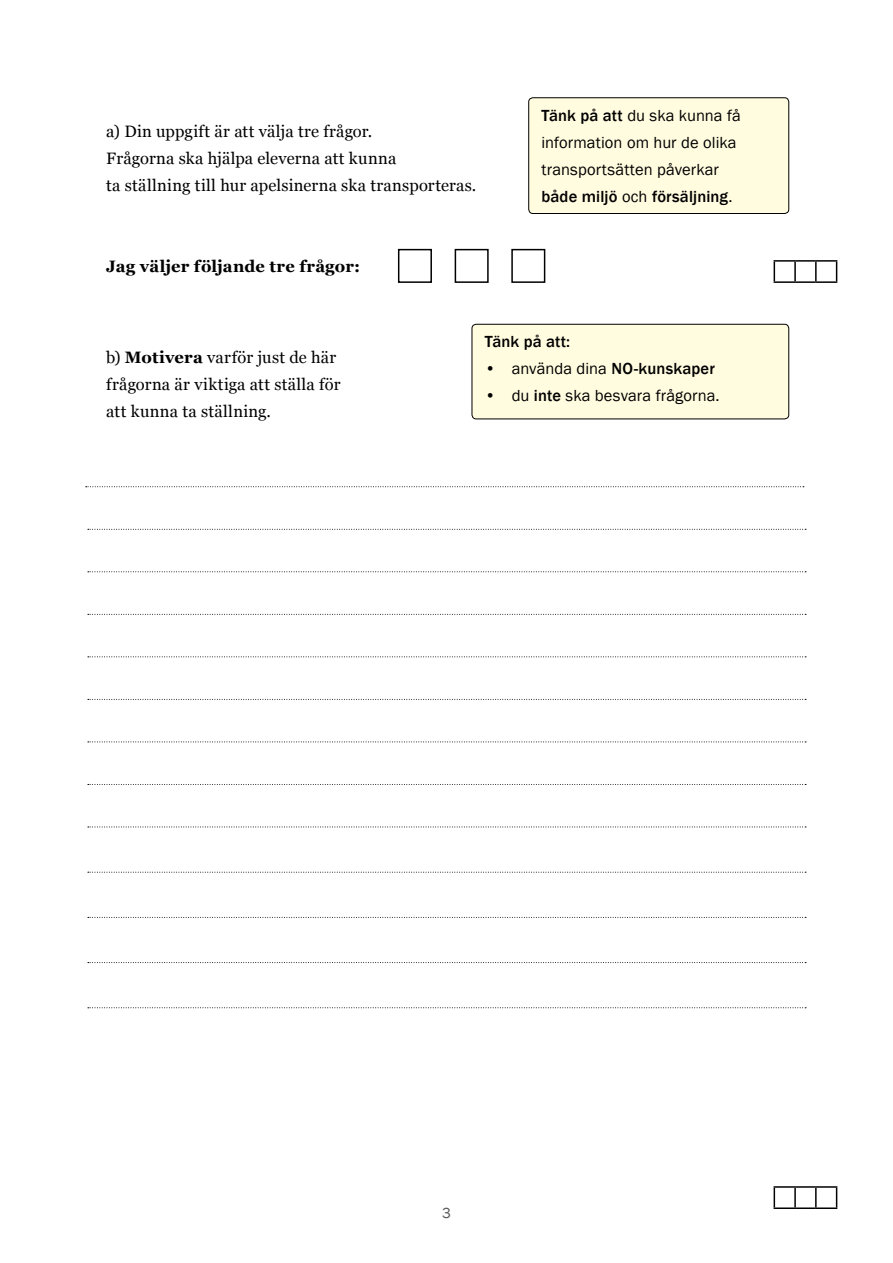
<style>
.page{position:relative;width:893px;height:1263px;background:#fff}
.page>*{position:absolute;margin:0;border:0;box-sizing:border-box;transform-origin:0 0}
.t1{font:16.5px/27px "Georgia";letter-spacing:.015em;color:#000}
.t2{font:16.5px/27px "Franklin Gothic";letter-spacing:.005em;color:#000}
.t3{font:700 16.5px "Georgia";letter-spacing:.005em;color:#000}
.t4{font:500 16.5px "Franklin Gothic";letter-spacing:.005em;color:#000}
.t5{font:15px "Franklin Gothic";color:#58595b}
.s1{font-weight:500}
.s2{font-weight:700}
</style>
<div class="page">
<div style="left:529px;top:98px;width:260px;height:115px;background:#fffcdf;border-radius:4px"></div>
<div style="left:528px;top:97px;width:261px;height:117px;border:1px solid #000;border-radius:4px"></div>
<div style="left:472px;top:324px;width:317px;height:95px;background:#fffcdf;border-radius:4px"></div>
<div style="left:472px;top:324px;width:317px;height:95px;border:1px solid #000;border-radius:4px"></div>
<div style="left:398px;top:249px;width:34px;height:34px;border:2px solid #000"></div>
<div style="left:455px;top:249px;width:34px;height:34px;border:2px solid #000"></div>
<div style="left:511px;top:249px;width:34px;height:34px;border:2px solid #000"></div>
<svg style="left:88px;top:529px;width:718px;height:1px"></svg>
<svg style="left:86px;top:486px;width:718px;height:1px"></svg>
<svg style="left:88px;top:571px;width:718px;height:1px"></svg>
<svg style="left:88px;top:614px;width:718px;height:1px"></svg>
<svg style="left:88px;top:656px;width:718px;height:1px"></svg>
<svg style="left:88px;top:699px;width:718px;height:1px"></svg>
<svg style="left:88px;top:741px;width:718px;height:1px"></svg>
<svg style="left:88px;top:784px;width:718px;height:1px"></svg>
<svg style="left:88px;top:826px;width:718px;height:1px"></svg>
<svg style="left:88px;top:872px;width:718px;height:1px"></svg>
<svg style="left:88px;top:917px;width:718px;height:1px"></svg>
<svg style="left:88px;top:962px;width:718px;height:1px"></svg>
<svg style="left:88px;top:1007px;width:718px;height:1px"></svg>
<hr style="left:774px;top:260px;width:21px;height:2px;background:#000">
<svg style="left:774px;top:262px;width:1px;height:19px"></svg>
<hr style="left:795px;top:260px;width:21px;height:2px;background:#000">
<svg style="left:794px;top:262px;width:2px;height:19px"></svg>
<hr style="left:816px;top:260px;width:21px;height:2px;background:#000">
<svg style="left:815px;top:262px;width:2px;height:19px"></svg>
<svg style="left:836px;top:262px;width:1px;height:19px"></svg>
<hr style="left:774px;top:281px;width:21px;height:2px;background:#000">
<hr style="left:795px;top:281px;width:21px;height:2px;background:#000">
<hr style="left:816px;top:281px;width:21px;height:2px;background:#000">
<hr style="left:774px;top:1186px;width:21px;height:2px;background:#000">
<svg style="left:774px;top:1188px;width:1px;height:19px"></svg>
<hr style="left:795px;top:1186px;width:21px;height:2px;background:#000">
<svg style="left:794px;top:1188px;width:2px;height:19px"></svg>
<hr style="left:816px;top:1186px;width:21px;height:2px;background:#000">
<svg style="left:815px;top:1188px;width:2px;height:19px"></svg>
<svg style="left:836px;top:1188px;width:1px;height:19px"></svg>
<hr style="left:774px;top:1207px;width:21px;height:2px;background:#000">
<hr style="left:795px;top:1207px;width:21px;height:2px;background:#000">
<hr style="left:816px;top:1207px;width:21px;height:2px;background:#000">
<p class="t1" style="left:106px;top:117px;width:372px">a) Din uppgift är att välja tre frågor.<br>Frågorna ska hjälpa eleverna att kunna<br>ta ställning till hur apelsinerna ska transporteras.</p>
<p class="t3" style="left:106px;top:254px;width:255px">Jag väljer följande tre frågor:</p>
<p class="t2" style="left:541px;top:102px;width:201px"><span class="s1">Tänk på att</span> du ska kunna få information om hur de olika transportsätten påverkar <span class="s1">både miljö</span> och <span class="s1">försäljning</span>.</p>
<p class="t1" style="left:106px;top:343px;width:236px">b) <span class="s2">Motivera</span> varför just de här frågorna är viktiga att ställa för att kunna ta ställning.</p>
<p class="t4" style="left:485px;top:331px;width:87px">Tänk på att:</p>
<p class="t2" style="left:485px;top:355px;width:232px">• använda dina <span class="s1">NO-kunskaper</span></p>
<p class="t2" style="left:485px;top:382px;width:236px">• du <span class="s1">inte</span> ska besvara frågorna.</p>
<p class="t5" style="left:442px;top:1204px;width:10px">3</p>
</div>
